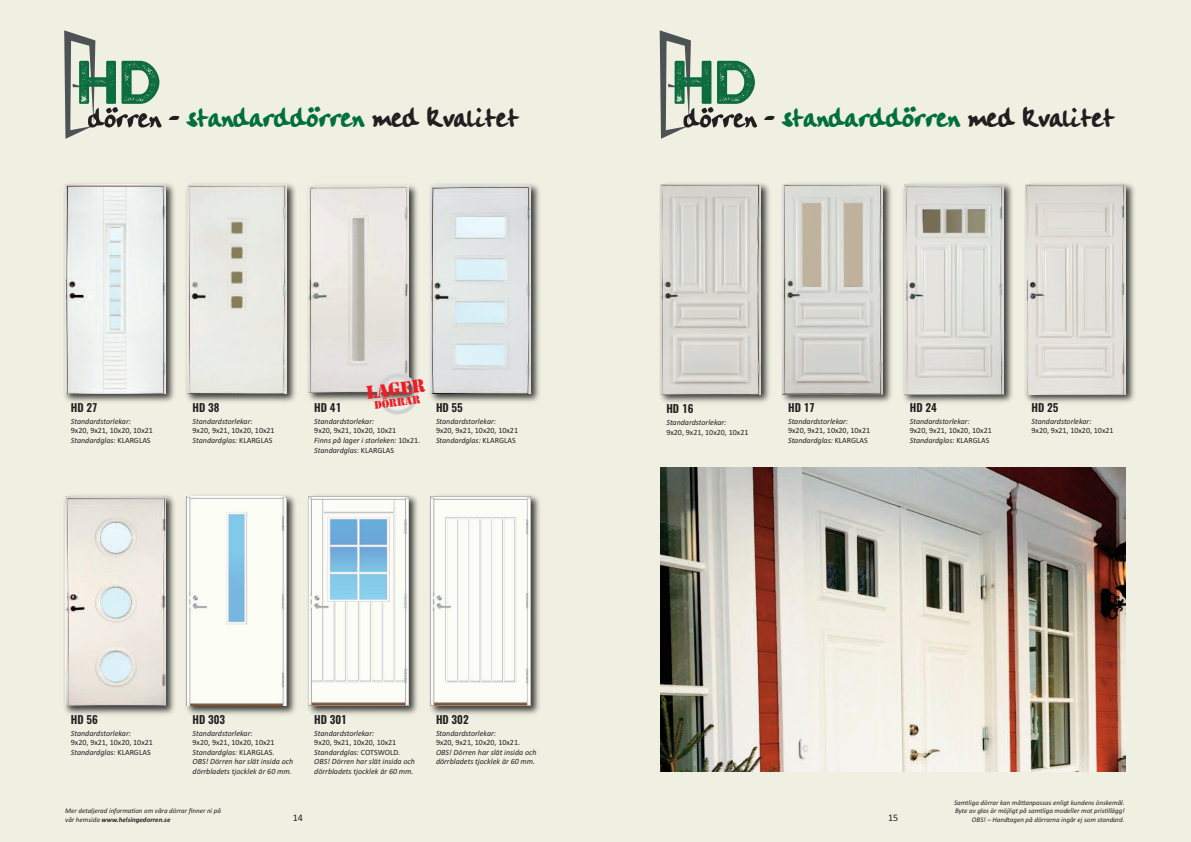
<style>
.page{position:relative;width:1191px;height:842px;background:#fff}
.page>*{position:absolute;margin:0;border:0;box-sizing:border-box;transform-origin:0 0}
.t1{font:35px "Handwriting Plain";color:#006f3c}
.t2{font:19.3px "Stencil";color:#ee1d23}
.t3{font:11.5px "Stencil";color:#ee1d23}
.t4{font:600 11px "Oswald";color:#231f20}
.t5{font:10px "Calibri";color:#231f20}
.t6{font:italic 8px/9.6px "Calibri";color:#231f20}
.t7{font:8px/9.6px "Calibri";color:#231f20}
.t8{font:italic 7px/8.4px "Calibri";color:#231f20}
.s1{color:#231f20}
.s2{font-style:italic}
.s3{font-style:normal}
.s4{font-weight:700}
</style>
<div class="page">
<div style="left:0;top:0;width:595px;height:842px;background:#efefe2"></div>
<svg style="left:64px;top:30px;width:98px;height:109px"></svg>
<img style="left:64px;top:183px;width:111px;height:219px">
<img style="left:65px;top:185px;width:100px;height:208px">
<img style="left:186px;top:183px;width:110px;height:219px">
<img style="left:187px;top:185px;width:100px;height:208px">
<img style="left:64px;top:495px;width:111px;height:220px">
<img style="left:65px;top:496px;width:100px;height:210px">
<img style="left:186px;top:495px;width:110px;height:220px">
<img style="left:187px;top:496px;width:100px;height:210px">
<img style="left:308px;top:185px;width:110px;height:216px">
<img style="left:309px;top:186px;width:99px;height:206px">
<img style="left:430px;top:184px;width:110px;height:218px">
<img style="left:430px;top:185px;width:100px;height:208px">
<svg style="left:376px;top:373px;width:43px;height:42px"></svg>
<img style="left:308px;top:495px;width:110px;height:220px">
<img style="left:309px;top:496px;width:99px;height:210px">
<img style="left:430px;top:495px;width:110px;height:220px">
<img style="left:430px;top:496px;width:100px;height:210px">
<div style="left:595px;top:0;width:596px;height:842px;background:#efefe2"></div>
<svg style="left:659px;top:30px;width:98px;height:109px"></svg>
<img style="left:660px;top:183px;width:110px;height:220px">
<img style="left:661px;top:184px;width:99px;height:210px">
<img style="left:782px;top:183px;width:110px;height:220px">
<img style="left:782px;top:184px;width:100px;height:210px">
<img style="left:903px;top:183px;width:110px;height:220px">
<img style="left:904px;top:184px;width:100px;height:210px">
<img style="left:1025px;top:183px;width:110px;height:220px">
<img style="left:1026px;top:184px;width:99px;height:210px">
<img style="left:660px;top:468px;width:465px;height:303px">
<h1 class="t1" style="left:168px;top:95px;width:352px"><span class="s1">-</span> standarddörren <span class="s1">med kvalitet</span></h1>
<h3 class="t4" style="left:71px;top:401px;width:28px">HD 27</h3>
<p class="t6" style="left:71px;top:416px;width:61px">Standardstorlekar:</p>
<p class="t7" style="left:71px;top:426px;width:84px">9x20, 9x21, 10x20, 10x21<br><span class="s2">Standardglas:</span> KLARGLAS</p>
<h3 class="t4" style="left:193px;top:401px;width:28px">HD 38</h3>
<p class="t6" style="left:193px;top:416px;width:61px">Standardstorlekar:</p>
<p class="t7" style="left:193px;top:426px;width:84px">9x20, 9x21, 10x20, 10x21<br><span class="s2">Standardglas:</span> KLARGLAS</p>
<h2 class="t2" style="left:365px;top:381px;width:60px;rotate:-7deg">LAGER</h2>
<h3 class="t3" style="left:373px;top:398px;width:48px;rotate:-7deg">DÖRRAR</h3>
<h3 class="t4" style="left:314px;top:401px;width:29px">HD 41</h3>
<p class="t6" style="left:314px;top:416px;width:61px">Standardstorlekar:</p>
<p class="t6" style="left:314px;top:426px;width:107px"><span class="s3">9x20, 9x21, 10x20, 10x21<br></span>Finns på lager i storleken: <span class="s3">10x21.<br></span>Standardglas: <span class="s3">KLARGLAS</span></p>
<h3 class="t4" style="left:436px;top:401px;width:28px">HD 55</h3>
<p class="t6" style="left:436px;top:416px;width:61px">Standardstorlekar:</p>
<p class="t7" style="left:436px;top:426px;width:84px">9x20, 9x21, 10x20, 10x21<br><span class="s2">Standardglas:</span> KLARGLAS</p>
<h3 class="t4" style="left:71px;top:713px;width:29px">HD 56</h3>
<p class="t6" style="left:71px;top:728px;width:61px">Standardstorlekar:</p>
<p class="t7" style="left:71px;top:738px;width:84px">9x20, 9x21, 10x20, 10x21<br><span class="s2">Standardglas:</span> KLARGLAS</p>
<h3 class="t4" style="left:193px;top:713px;width:34px">HD 303</h3>
<p class="t6" style="left:193px;top:728px;width:61px">Standardstorlekar:</p>
<p class="t6" style="left:193px;top:737px;width:102px"><span class="s3">9x20, 9x21, 10x20, 10x21<br></span>Standardglas: <span class="s3">KLARGLAS.<br></span>OBS! Dörren har slät insida och dörrbladets tjocklek är 60 mm.</p>
<h3 class="t4" style="left:314px;top:713px;width:34px">HD 301</h3>
<p class="t6" style="left:314px;top:728px;width:61px">Standardstorlekar:</p>
<p class="t6" style="left:314px;top:737px;width:102px"><span class="s3">9x20, 9x21, 10x20, 10x21<br></span>Standardglas: <span class="s3">COTSWOLD.<br></span>OBS! Dörren har slät insida och dörrbladets tjocklek är 60 mm.</p>
<h3 class="t4" style="left:436px;top:713px;width:34px">HD 302</h3>
<p class="t6" style="left:436px;top:728px;width:61px">Standardstorlekar:</p>
<p class="t7" style="left:436px;top:737px;width:86px">9x20, 9x21, 10x20, 10x21.</p>
<p class="t6" style="left:436px;top:747px;width:102px">OBS! Dörren har slät insida och dörrbladets tjocklek är 60 mm.</p>
<p class="t8" style="left:65px;top:806px;width:157px">Mer detaljerad information om våra dörrar finner ni på vår hemsida <span class="s4">www.helsingedorren.se</span></p>
<p class="t5" style="left:293px;top:812px;width:12px">14</p>
<h1 class="t1" style="left:764px;top:95px;width:352px"><span class="s1">-</span> standarddörren <span class="s1">med kvalitet</span></h1>
<h3 class="t4" style="left:666px;top:403px;width:29px">HD 16</h3>
<p class="t6" style="left:666px;top:418px;width:61px">Standardstorlekar:</p>
<p class="t7" style="left:666px;top:427px;width:84px">9x20, 9x21, 10x20, 10x21</p>
<h3 class="t4" style="left:788px;top:401px;width:28px">HD 17</h3>
<p class="t6" style="left:788px;top:416px;width:61px">Standardstorlekar:</p>
<p class="t7" style="left:788px;top:426px;width:84px">9x20, 9x21, 10x20, 10x21<br><span class="s2">Standardglas:</span> KLARGLAS</p>
<h3 class="t4" style="left:909px;top:401px;width:29px">HD 24</h3>
<p class="t6" style="left:909px;top:416px;width:61px">Standardstorlekar:</p>
<p class="t7" style="left:909px;top:426px;width:84px">9x20, 9x21, 10x20, 10x21<br><span class="s2">Standardglas:</span> KLARGLAS</p>
<h3 class="t4" style="left:1031px;top:401px;width:28px">HD 25</h3>
<p class="t6" style="left:1031px;top:416px;width:61px">Standardstorlekar:</p>
<p class="t7" style="left:1031px;top:426px;width:84px">9x20, 9x21, 10x20, 10x21</p>
<p class="t5" style="left:888px;top:812px;width:12px">15</p>
<p class="t8" style="left:954px;top:798px;width:172px;text-align:right">Samtliga dörrar kan måttanpassas enligt kundens önskemål.<br>Byte av glas är möjligt på samtliga modeller mot pristillägg!<br>OBS! – Handtagen på dörrarna ingår ej som standard.</p>
</div>
